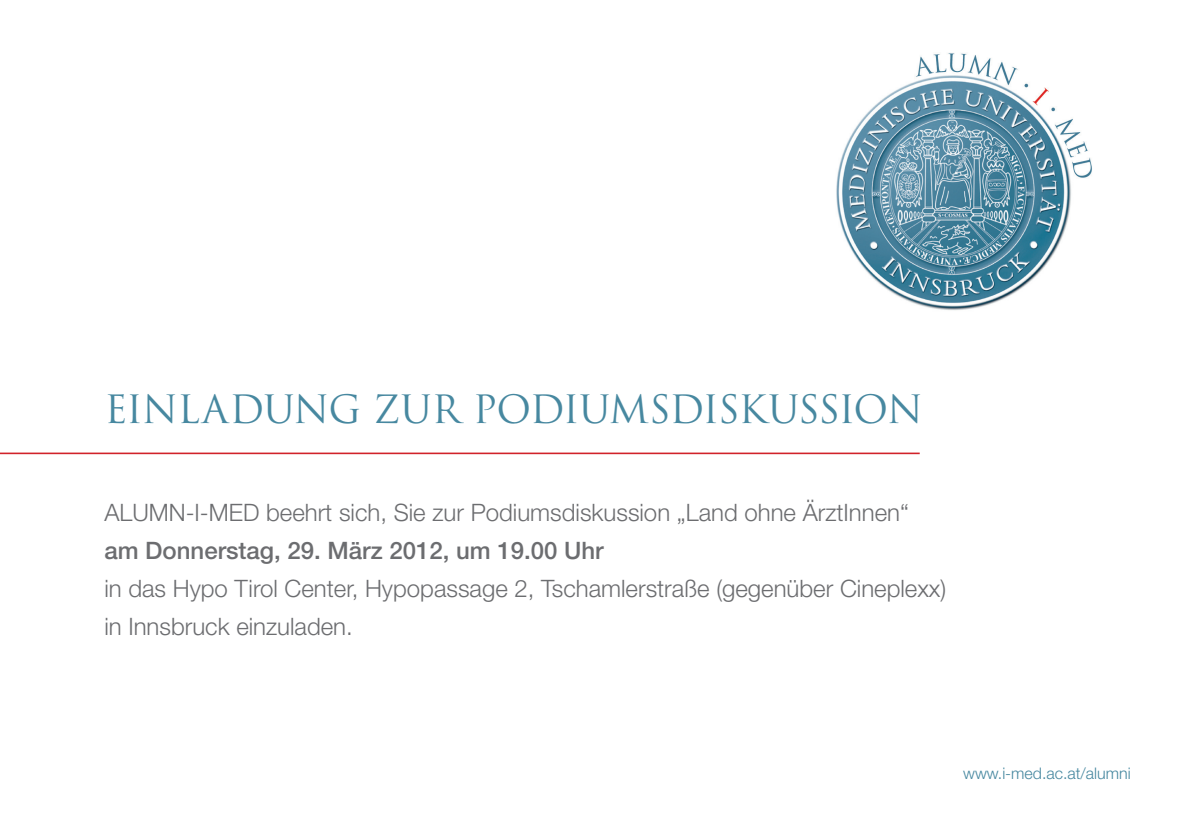
<style>
.page{position:relative;width:1184px;height:833px;background:#fff}
.page>*{position:absolute;margin:0;border:0;box-sizing:border-box;transform-origin:0 0}
.t1{font:38px "Trajan Pro";letter-spacing:-.035em;color:#4788a0}
.t2{font:300 24px/38px "Helvetica Neue LT Std";color:#6c6d70}
.t3{font:300 16px "Helvetica Neue LT Std";color:#4788a0}
.s1{font-weight:500}
</style>
<div class="page">
<img style="left:836px;top:53px;width:256px;height:257px">
<hr style="left:0;top:452px;width:920px;height:2px;background:#d1232a">
<p class="t1" style="left:104px;top:385px;width:820px">EINLADUNG ZUR PODIUMSDISKUSSION</p>
<p class="t2" style="left:104px;top:493px;width:806px">ALUMN-I-MED beehrt sich, Sie zur Podiumsdiskussion „Land ohne ÄrztInnen“</p>
<p class="t2" style="left:104px;top:531px;width:843px"><span class="s1">am Donnerstag, 29. März 2012, um 19.00 Uhr<br></span>in das Hypo Tirol Center, Hypopassage 2, Tschamlerstraße (gegenüber Cineplexx)</p>
<p class="t2" style="left:104px;top:607px;width:250px">in Innsbruck einzuladen.</p>
<p class="t3" style="left:963px;top:763px;width:169px">www.i-med.ac.at/alumni</p>
</div>
